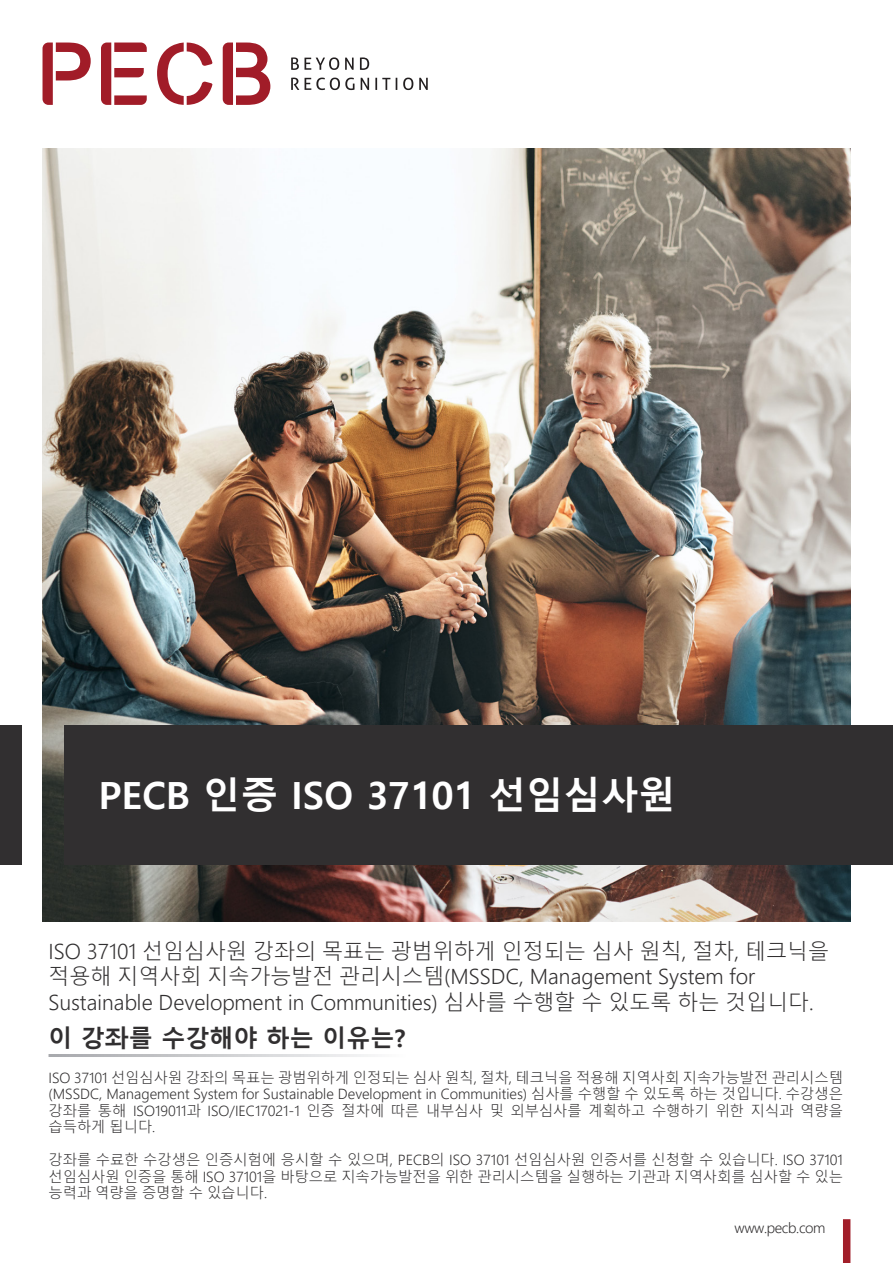
<style>
.page{position:relative;width:893px;height:1263px;background:#fff}
.page>*{position:absolute;margin:0;border:0;box-sizing:border-box;transform-origin:0 0}
.t1{font:700 37.5px "Malgun Gothic";color:#fff}
.t2{font:700 24px "Malgun Gothic";color:#312f30}
.t3{font:300 21px/25.2px "Malgun Gothic";color:#312f30}
.Bullet_Points{font:300 14.25px/16.5px "Malgun Gothic";color:#312f30;text-align:justify}
.Bullet_Points-2{font:300 14.25px "Malgun Gothic";letter-spacing:-.025em;color:#312f30}
</style>
<div class="page">
<img style="left:43px;top:149px;width:807px;height:773px">
<div style="left:65px;top:725px;width:828px;height:140px;background:#312f30"></div>
<div style="left:0;top:725px;width:21px;height:140px;background:#312f30"></div>
<div style="left:843px;top:1219px;width:7px;height:44px;background:#a11e29"></div>
<svg style="left:43px;top:43px;width:48px;height:62px"></svg>
<svg style="left:101px;top:43px;width:46px;height:62px"></svg>
<svg style="left:157px;top:43px;width:55px;height:62px"></svg>
<svg style="left:223px;top:43px;width:47px;height:62px"></svg>
<svg style="left:291px;top:57px;width:48px;height:13px"></svg>
<svg style="left:345px;top:58px;width:9px;height:12px"></svg>
<svg style="left:360px;top:57px;width:9px;height:13px"></svg>
<svg style="left:291px;top:78px;width:8px;height:12px"></svg>
<svg style="left:305px;top:78px;width:49px;height:12px"></svg>
<svg style="left:361px;top:78px;width:8px;height:12px"></svg>
<svg style="left:375px;top:78px;width:15px;height:12px"></svg>
<svg style="left:396px;top:78px;width:1px;height:12px"></svg>
<svg style="left:403px;top:78px;width:10px;height:12px"></svg>
<svg style="left:419px;top:78px;width:9px;height:12px"></svg>
<p class="t1" style="left:99px;top:773px;width:579px">PECB 인증 ISO 37101 선임심사원</p>
<p class="t3" style="left:49px;top:939px;width:782px">ISO 37101 선임심사원 강좌의 목표는 광범위하게 인정되는 심사 원칙, 절차, 테크닉을 적용해 지역사회 지속가능발전 관리시스템(MSSDC, Management System for<br>Sustainable Development in Communities) 심사를 수행할 수 있도록 하는 것입니다.</p>
<p class="t2" style="left:49px;top:1023px;width:358px">이 강좌를 수강해야 하는 이유는?</p>
<p class="Bullet_Points" style="left:49px;top:1069px;width:796px">ISO 37101 선임심사원 강좌의 목표는 광범위하게 인정되는 심사 원칙, 절차, 테크닉을 적용해 지역사회 지속가능발전 관리시스템 (MSSDC, Management System for Sustainable Development in Communities) 심사를 수행할 수 있도록 하는 것입니다. 수강생은 강좌를 통해 ISO19011과 ISO/IEC17021-1 인증 절차에 따른 내부심사 및 외부심사를 계획하고 수행하기 위한 지식과 역량을 습득하게 됩니다.</p>
<p class="Bullet_Points" style="left:49px;top:1152px;width:796px">강좌를 수료한 수강생은 인증시험에 응시할 수 있으며, PECB의 ISO 37101 선임심사원 인증서를 신청할 수 있습니다. ISO 37101 선임심사원 인증을 통해 ISO 37101을 바탕으로 지속가능발전을 위한 관리시스템을 실행하는 기관과 지역사회를 심사할 수 있는 능력과 역량을 증명할 수 있습니다.</p>
<p class="Bullet_Points-2" style="left:735px;top:1219px;width:92px">www.pecb.com</p>
</div>
